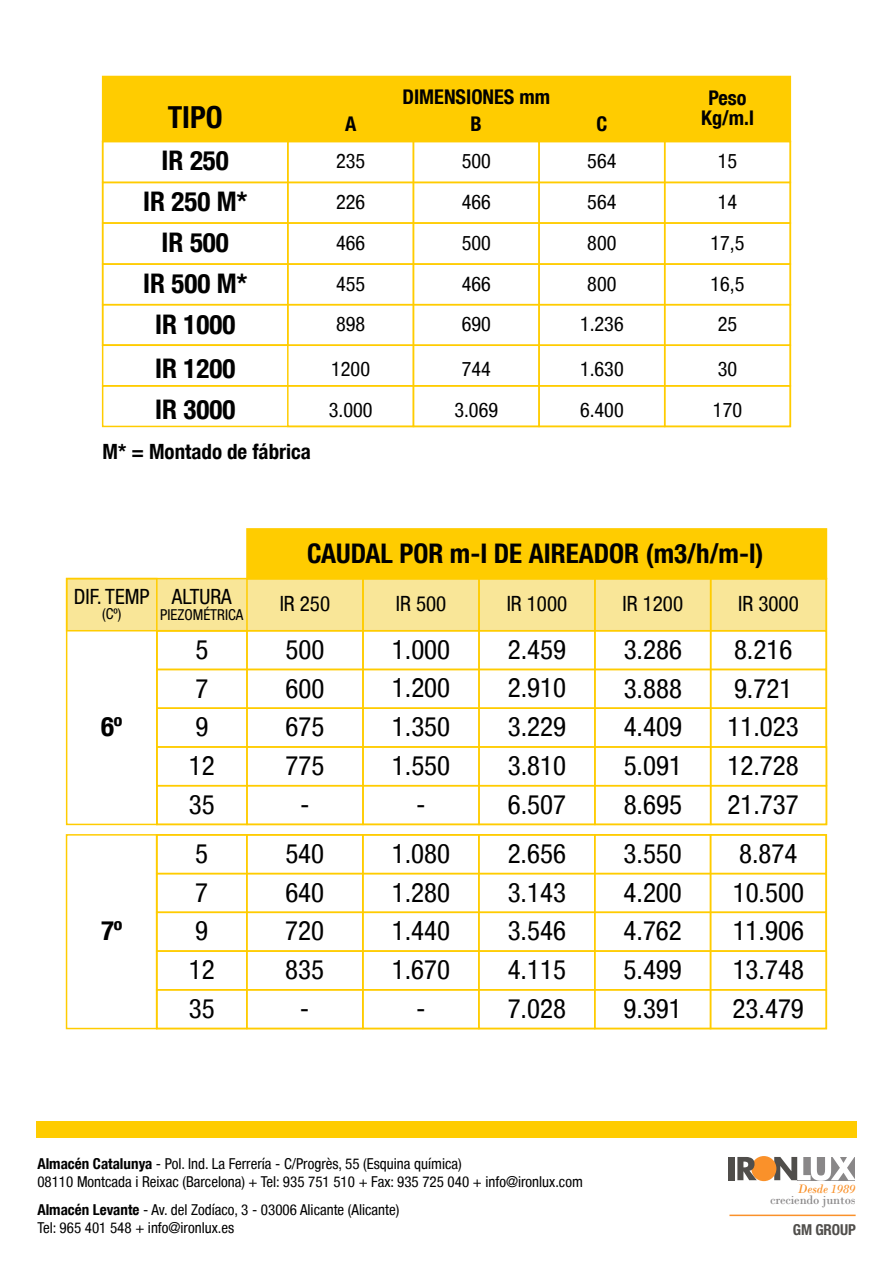
<style>
.page{position:relative;width:893px;height:1263px;background:#fff}
.page>*{position:absolute;margin:0;border:0;box-sizing:border-box;transform-origin:0 0}
.t1{font:700 condensed 30.3px "Helvetica Neue Condensed";color:#000}
.t2{font:condensed 27px/38.7px "Helvetica Neue Condensed";color:#000;text-align:justify}
.t3{font:700 condensed 27px/40.7px "Helvetica Neue Condensed";color:#000;text-align:center}
.t4{font:condensed 21px "Helvetica Neue Condensed";color:#000}
.t5{font:700 condensed 21px "Helvetica Neue Condensed";color:#000}
.t6{font:condensed 20.25px "Helvetica Neue Condensed";color:#000}
.t7{font:700 condensed 20.25px/20.2px "Helvetica Neue Condensed";color:#000;text-align:center}
.t8{font:condensed 15px/18px "Helvetica Neue Condensed";color:#000}
.t9{font:700 condensed 15px "Helvetica Neue Condensed";letter-spacing:-.01em;color:#504e4b}
.t10{font:12.9px "Bodoni";letter-spacing:-.01em;color:#898788}
.t11{font:italic 12.9px "Bodoni";letter-spacing:-.01em;color:#fa912a}
.s1{font-weight:700}
</style>
<div class="page">
<div style="left:36px;top:1121px;width:821px;height:16px;background:#fc0"></div>
<div style="left:729px;top:1157px;width:6px;height:23px;background:#504e4b"></div>
<svg style="left:774px;top:1157px;width:81px;height:24px"></svg>
<div style="left:751px;top:1156px;width:25px;height:25px;background:#fa912a;border-radius:50%"></div>
<svg style="left:737px;top:1157px;width:20px;height:23px"></svg>
<hr style="left:729px;top:1214px;width:127px;height:2px;background:#fa912a">
<div style="left:102px;top:76px;width:689px;height:66px;background:#fc0"></div>
<div style="left:287px;top:141px;width:127px;height:286px;border:2px solid #fc0"></div>
<div style="left:413px;top:141px;width:127px;height:286px;border:2px solid #fc0"></div>
<div style="left:538px;top:141px;width:127px;height:286px;border:2px solid #fc0"></div>
<div style="left:664px;top:141px;width:127px;height:286px;border:2px solid #fc0"></div>
<div style="left:102px;top:141px;width:689px;height:42px;border:2px solid #fc0"></div>
<div style="left:102px;top:222px;width:689px;height:43px;border:2px solid #fc0"></div>
<div style="left:102px;top:304px;width:689px;height:42px;border:2px solid #fc0"></div>
<div style="left:102px;top:344px;width:689px;height:43px;border:2px solid #fc0"></div>
<div style="left:102px;top:385px;width:689px;height:42px;border:2px solid #fc0"></div>
<div style="left:66px;top:578px;width:761px;height:53px;background:#f9e698"></div>
<div style="left:246px;top:528px;width:581px;height:51px;background:#fc0;border:2px solid #fc0"></div>
<div style="left:156px;top:707px;width:671px;height:41px;border:2px solid #fc0"></div>
<div style="left:156px;top:746px;width:671px;height:40px;border:2px solid #fc0"></div>
<div style="left:156px;top:630px;width:671px;height:40px;border:2px solid #fc0"></div>
<div style="left:66px;top:578px;width:92px;height:247px;border:2px solid #fc0"></div>
<div style="left:362px;top:578px;width:118px;height:247px;border:2px solid #fc0"></div>
<div style="left:478px;top:578px;width:118px;height:247px;border:2px solid #fc0"></div>
<div style="left:594px;top:578px;width:117px;height:247px;border:2px solid #fc0"></div>
<div style="left:246px;top:578px;width:118px;height:247px;border:2px solid #fc0"></div>
<div style="left:710px;top:578px;width:117px;height:247px;border:2px solid #fc0"></div>
<div style="left:156px;top:630px;width:92px;height:195px;border:2px solid #fc0"></div>
<div style="left:156px;top:785px;width:671px;height:40px;border:2px solid #fc0"></div>
<div style="left:156px;top:911px;width:671px;height:41px;border:2px solid #fc0"></div>
<div style="left:156px;top:950px;width:671px;height:40px;border:2px solid #fc0"></div>
<div style="left:156px;top:834px;width:671px;height:40px;border:2px solid #fc0"></div>
<div style="left:66px;top:834px;width:91px;height:195px;border:2px solid #fc0"></div>
<div style="left:362px;top:834px;width:118px;height:195px;border:2px solid #fc0"></div>
<div style="left:478px;top:834px;width:117px;height:195px;border:2px solid #fc0"></div>
<div style="left:594px;top:834px;width:117px;height:195px;border:2px solid #fc0"></div>
<div style="left:246px;top:834px;width:117px;height:195px;border:2px solid #fc0"></div>
<div style="left:710px;top:834px;width:117px;height:195px;border:2px solid #fc0"></div>
<div style="left:156px;top:834px;width:92px;height:195px;border:2px solid #fc0"></div>
<div style="left:156px;top:989px;width:671px;height:40px;border:2px solid #fc0"></div>
<h3 class="t7" style="left:402px;top:86px;width:149px">DIMENSIONES mm</h3>
<h1 class="t1" style="left:168px;top:99px;width:57px">TIPO</h1>
<h3 class="t7" style="left:345px;top:113px;width:13px">A</h3>
<h3 class="t7" style="left:471px;top:113px;width:13px">B</h3>
<h3 class="t7" style="left:596px;top:113px;width:12px">C</h3>
<h3 class="t7" style="left:701px;top:88px;width:54px">Peso<br>Kg/m.l</h3>
<h2 class="t3" style="left:143px;top:140px;width:106px">IR 250<br>IR 250 M*</h2>
<h2 class="t3" style="left:143px;top:222px;width:106px">IR 500<br>IR 500 M*<br>IR 1000</h2>
<h3 class="t6" style="left:336px;top:150px;width:31px">235</h3>
<h3 class="t6" style="left:462px;top:150px;width:31px">500</h3>
<h3 class="t6" style="left:587px;top:150px;width:31px">564</h3>
<h3 class="t6" style="left:718px;top:150px;width:21px">15</h3>
<h3 class="t6" style="left:336px;top:190px;width:31px">226</h3>
<h3 class="t6" style="left:462px;top:190px;width:31px">466</h3>
<h3 class="t6" style="left:587px;top:190px;width:31px">564</h3>
<h3 class="t6" style="left:718px;top:190px;width:21px">14</h3>
<h3 class="t6" style="left:336px;top:231px;width:31px">466</h3>
<h3 class="t6" style="left:462px;top:231px;width:31px">500</h3>
<h3 class="t6" style="left:587px;top:231px;width:31px">800</h3>
<h3 class="t6" style="left:710px;top:231px;width:35px">17,5</h3>
<h3 class="t6" style="left:336px;top:272px;width:31px">455</h3>
<h3 class="t6" style="left:462px;top:272px;width:31px">466</h3>
<h3 class="t6" style="left:587px;top:272px;width:31px">800</h3>
<h3 class="t6" style="left:710px;top:272px;width:35px">16,5</h3>
<h3 class="t6" style="left:336px;top:313px;width:31px">898</h3>
<h3 class="t6" style="left:462px;top:313px;width:31px">690</h3>
<h3 class="t6" style="left:580px;top:313px;width:45px">1.236</h3>
<h3 class="t6" style="left:718px;top:313px;width:21px">25</h3>
<h2 class="t3" style="left:155px;top:348px;width:82px">IR 1200</h2>
<h3 class="t6" style="left:331px;top:357px;width:40px">1200</h3>
<h3 class="t6" style="left:462px;top:357px;width:31px">744</h3>
<h3 class="t6" style="left:580px;top:357px;width:45px">1.630</h3>
<h3 class="t6" style="left:718px;top:357px;width:21px">30</h3>
<h2 class="t3" style="left:155px;top:388px;width:82px">IR 3000</h2>
<h3 class="t6" style="left:329px;top:398px;width:45px">3.000</h3>
<h3 class="t6" style="left:454px;top:398px;width:45px">3.069</h3>
<h3 class="t6" style="left:580px;top:398px;width:45px">6.400</h3>
<h3 class="t6" style="left:713px;top:398px;width:31px">170</h3>
<h3 class="t5" style="left:103px;top:439px;width:210px">M* = Montado de fábrica</h3>
<h3 class="t4" style="left:74px;top:584px;width:77px">DIF. TEMP</h3>
<p class="t8" style="left:102px;top:604px;width:21px">(Cº)</p>
<h2 class="t3" style="left:101px;top:706px;width:23px">6º</h2>
<h2 class="t3" style="left:101px;top:910px;width:23px">7º</h2>
<h2 class="t3" style="left:307px;top:533px;width:458px">CAUDAL POR m-I DE AIREADOR (m3/h/m-l)</h2>
<h3 class="t4" style="left:172px;top:584px;width:61px">ALTURA</h3>
<p class="t8" style="left:160px;top:606px;width:85px">PIEZOMÉTRICA</p>
<h3 class="t4" style="left:280px;top:592px;width:52px">IR 250</h3>
<h3 class="t4" style="left:396px;top:592px;width:52px">IR 500</h3>
<h3 class="t4" style="left:507px;top:592px;width:62px">IR 1000</h3>
<h3 class="t4" style="left:623px;top:592px;width:62px">IR 1200</h3>
<h3 class="t4" style="left:738px;top:592px;width:62px">IR 3000</h3>
<h2 class="t2" style="left:624px;top:630px;width:60px">3.286<br>3.888<br>4.409<br>5.091<br>8.695</h2>
<h2 class="t2" style="left:392px;top:630px;width:60px;text-align:center">1.000<br>1.200<br>1.350<br>1.550 -</h2>
<h2 class="t2" style="left:508px;top:630px;width:60px">2.459<br>2.910<br>3.229<br>3.810<br>6.507</h2>
<h2 class="t2" style="left:195px;top:630px;width:14px">5</h2>
<h2 class="t2" style="left:285px;top:630px;width:40px">500</h2>
<h2 class="t2" style="left:734px;top:630px;width:60px">8.216</h2>
<h2 class="t2" style="left:195px;top:668px;width:14px">7</h2>
<h2 class="t2" style="left:285px;top:668px;width:40px">600</h2>
<h2 class="t2" style="left:734px;top:668px;width:60px">9.721</h2>
<h2 class="t2" style="left:195px;top:707px;width:14px">9</h2>
<h2 class="t2" style="left:285px;top:707px;width:40px">675</h2>
<h2 class="t2" style="left:727px;top:707px;width:73px">11.023</h2>
<h2 class="t2" style="left:189px;top:746px;width:27px">12</h2>
<h2 class="t2" style="left:285px;top:746px;width:40px">775</h2>
<h2 class="t2" style="left:727px;top:746px;width:73px">12.728</h2>
<h2 class="t2" style="left:189px;top:785px;width:27px">35</h2>
<h2 class="t2" style="left:300px;top:785px;width:11px">-</h2>
<h2 class="t2" style="left:727px;top:785px;width:73px">21.737</h2>
<h2 class="t2" style="left:392px;top:834px;width:60px;text-align:center">1.080<br>1.280<br>1.440<br>1.670 -</h2>
<h2 class="t2" style="left:508px;top:834px;width:60px">2.656<br>3.143<br>3.546<br>4.115<br>7.028</h2>
<h2 class="t2" style="left:195px;top:834px;width:14px">5</h2>
<h2 class="t2" style="left:285px;top:834px;width:40px">540</h2>
<h2 class="t2" style="left:739px;top:834px;width:60px">8.874</h2>
<h2 class="t2" style="left:195px;top:872px;width:14px">7</h2>
<h2 class="t2" style="left:285px;top:872px;width:40px">640</h2>
<h2 class="t2" style="left:733px;top:872px;width:73px">10.500</h2>
<h2 class="t2" style="left:195px;top:911px;width:14px">9</h2>
<h2 class="t2" style="left:285px;top:911px;width:40px">720</h2>
<h2 class="t2" style="left:733px;top:911px;width:73px">11.906</h2>
<h2 class="t2" style="left:189px;top:950px;width:27px">12</h2>
<h2 class="t2" style="left:285px;top:950px;width:40px">835</h2>
<h2 class="t2" style="left:733px;top:950px;width:73px">13.748</h2>
<h2 class="t2" style="left:189px;top:989px;width:27px">35</h2>
<h2 class="t2" style="left:300px;top:989px;width:11px">-</h2>
<h2 class="t2" style="left:733px;top:989px;width:73px">23.479</h2>
<h2 class="t2" style="left:624px;top:834px;width:60px">3.550<br>4.200<br>4.762<br>5.499<br>9.391</h2>
<p class="t8" style="left:37px;top:1154px;width:547px"><span class="s1">Almacén Catalunya</span> - Pol. Ind. La Ferrería - C/Progrès, 55 (Esquina química)<br>08110 Montcada i Reixac (Barcelona) + Tel: 935 751 510 + Fax: 935 725 040 + info@ironlux.com</p>
<p class="t8" style="left:37px;top:1200px;width:364px"><span class="s1">Almacén Levante</span> - Av. del Zodíaco, 3 - 03006 Alicante (Alicante)<br>Tel: 965 401 548 + info@ironlux.es</p>
<p class="t11" style="left:798px;top:1181px;width:59px">Desde 1989</p>
<p class="t10" style="left:770px;top:1192px;width:87px">creciendo juntos</p>
<p class="t9" style="left:793px;top:1221px;width:64px">GM GROUP</p>
</div>
